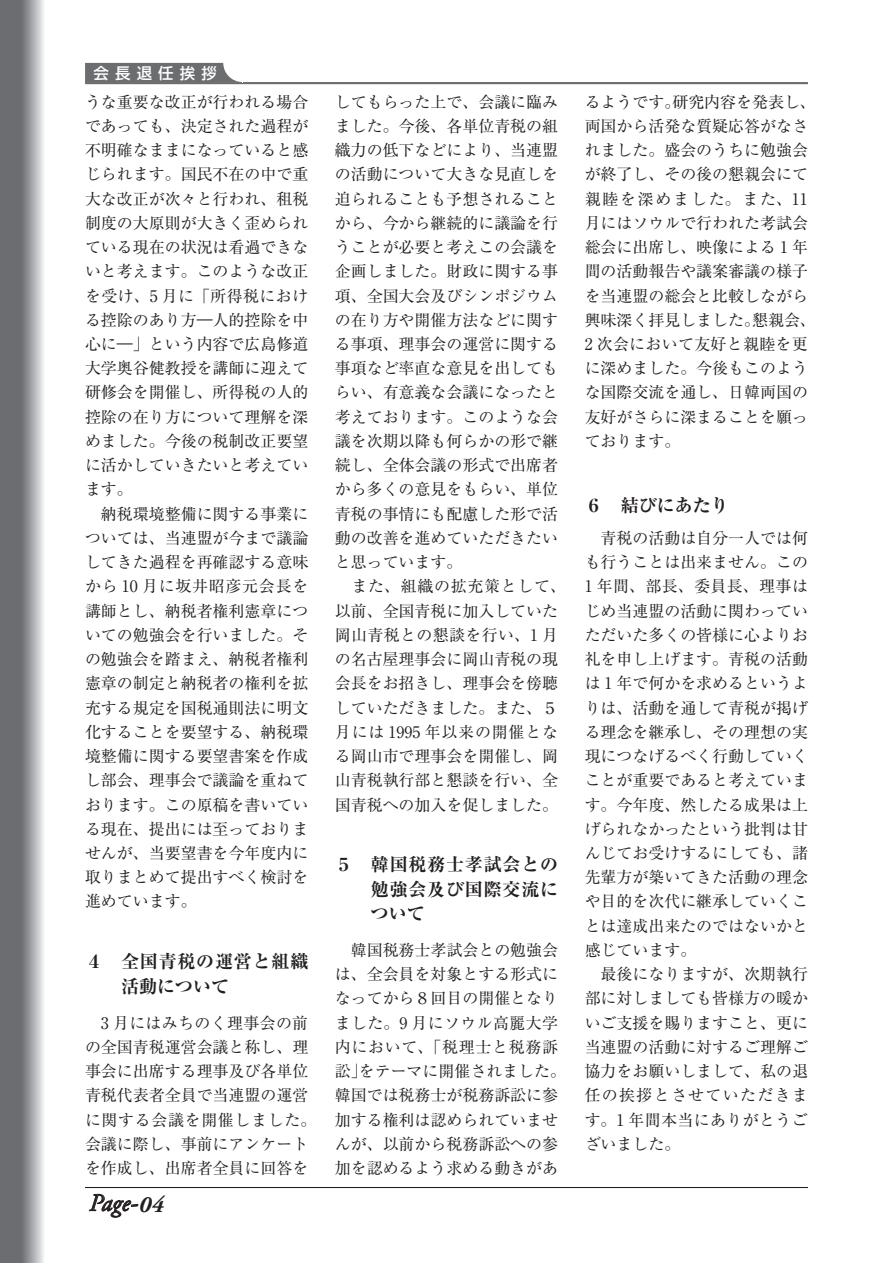
<style>
.page{position:relative;width:893px;height:1263px;background:#fff}
.page>*{position:absolute;margin:0;border:0;box-sizing:border-box;transform-origin:0 0}
.t1{font:italic 24.45px "Adobe Garamond Pro";color:#231f20}
.t2{font:700 expanded 18px/24.3px "Ryumin Pr 6 N";letter-spacing:.045em;color:#231f20}
.t3{font:15.9px/24.3px "Ryumin Pr 6 N";color:#231f20}
.t4{font:500 15.3px "Shin Go Pr 6 N";letter-spacing:.405em;color:#fff}
.s1{font-weight:700;font-size:23.4px}
</style>
<div class="page">
<svg style="left:0;top:0;width:44px;height:1263px;background:#8c8d90"></svg>
<hr style="left:85px;top:82px;width:723px;height:2px;background:#6b6b6e">
<svg style="left:85px;top:63px;width:158px;height:20px;background:#7a7b7d"></svg>
<svg style="left:89px;top:1194px;width:49px;height:23px"></svg>
<hr style="left:85px;top:1187px;width:723px;height:1px;background:#231f20">
<p class="t4" style="left:94px;top:61px;width:125px">会長退任挨拶</p>
<p class="t3" style="left:85px;top:89px;width:225px">うな重要な改正が行われる場合であっても、決定された過程が不明確なままになっていると感じられます。国民不在の中で重大な改正が次々と行われ、租税制度の大原則が大きく歪められている現在の状況は看過できないと考えます。このような改正を受け、5 月に「所得税における控除のあり方―人的控除を中心に―」という内容で広島修道大学奥谷健教授を講師に迎えて研修会を開催し、所得税の人的控除の在り方について理解を深めました。今後の税制改正要望に活かしていきたいと考えています。<br>　納税環境整備に関する事業については、当連盟が今まで議論してきた過程を再確認する意味から 10 月に坂井昭彦元会長を講師とし、納税者権利憲章についての勉強会を行いました。その勉強会を踏まえ、納税者権利憲章の制定と納税者の権利を拡充する規定を国税通則法に明文化することを要望する、納税環境整備に関する要望書案を作成し部会、理事会で議論を重ねております。この原稿を書いている現在、提出には至っておりませんが、当要望書を今年度内に取りまとめて提出すべく検討を進めています。</p>
<p class="t2" style="left:121px;top:949px;width:189px;text-indent:-36px">４　全国青税の運営と組織活動について</p>
<p class="t3" style="left:85px;top:1010px;width:233px">　3 月にはみちのく理事会の前の全国青税運営会議と称し、理事会に出席する理事及び各単位青税代表者全員で当連盟の運営に関する会議を開催しました。会議に際し、事前にアンケートを作成し、出席者全員に回答を</p>
<h1 class="t1" style="left:89px;top:1188px;width:76px">Page-<span class="s1">04</span></h1>
<p class="t3" style="left:335px;top:89px;width:233px">してもらった上で、会議に臨みました。今後、各単位青税の組織力の低下などにより、当連盟の活動について大きな見直しを迫られることも予想されることから、今から継続的に議論を行うことが必要と考えこの会議を企画しました。財政に関する事項、全国大会及びシンポジウムの在り方や開催方法などに関する事項、理事会の運営に関する事項など率直な意見を出してもらい、有意義な会議になったと考えております。このような会議を次期以降も何らかの形で継続し、全体会議の形式で出席者から多くの意見をもらい、単位青税の事情にも配慮した形で活動の改善を進めていただきたいと思っています。<br>　また、組織の拡充策として、以前、全国青税に加入していた岡山青税との懇談を行い、1 月の名古屋理事会に岡山青税の現会長をお招きし、理事会を傍聴していただきました。また、５月には 1995 年以来の開催となる岡山市で理事会を開催し、岡山青税執行部と懇談を行い、全国青税への加入を促しました。</p>
<p class="t2" style="left:371px;top:852px;width:189px;text-align:justify;text-indent:-36px">５　韓国税務士孝試会との勉強会及び国際交流について</p>
<p class="t3" style="left:335px;top:937px;width:233px">　韓国税務士孝試会との勉強会は、全会員を対象とする形式になってから８回目の開催となりました。9 月にソウル高麗大学内において、「税理士と税務訴訟」をテーマに開催されました。韓国では税務士が税務訴訟に参加する権利は認められていませんが、以前から税務訴訟への参加を認めるよう求める動きがあ</p>
<p class="t3" style="left:585px;top:89px;width:233px">るようです。研究内容を発表し、両国から活発な質疑応答がなされました。盛会のうちに勉強会が終了し、その後の懇親会にて親睦を深めました。また、11月にはソウルで行われた考試会総会に出席し、映像による 1 年間の活動報告や議案審議の様子を当連盟の総会と比較しながら興味深く拝見しました。懇親会、<br>2 次会において友好と親睦を更に深めました。今後もこのような国際交流を通し、日韓両国の友好がさらに深まることを願っております。</p>
<p class="t2" style="left:585px;top:493px;width:145px">６　結びにあたり</p>
<p class="t3" style="left:585px;top:525px;width:225px">　青税の活動は自分一人では何も行うことは出来ません。この<br>1 年間、部長、委員長、理事はじめ当連盟の活動に関わっていただいた多くの皆様に心よりお礼を申し上げます。青税の活動は 1 年で何かを求めるというよりは、活動を通して青税が掲げる理念を継承し、その理想の実現につなげるべく行動していくことが重要であると考えています。今年度、然したる成果は上げられなかったという批判は甘んじてお受けするにしても、諸先輩方が築いてきた活動の理念や目的を次代に継承していくことは達成出来たのではないかと感じています。<br>　最後になりますが、次期執行部に対しましても皆様方の暖かいご支援を賜りますこと、更に当連盟の活動に対するご理解ご協力をお願いしまして、私の退任の挨拶とさせていただきます。1 年間本当にありがとうございました。</p>
</div>
